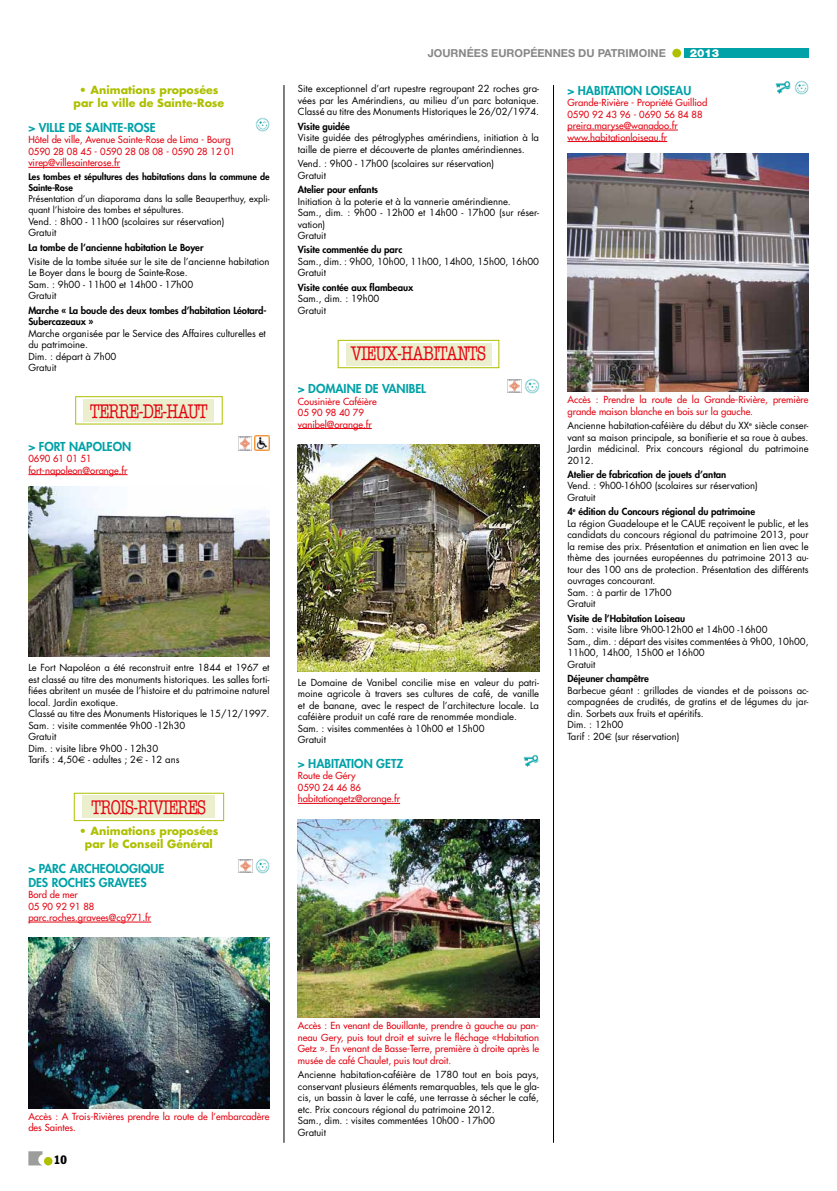
<style>
.page{position:relative;width:837px;height:1191px;background:#fff}
.page>*{position:absolute;margin:0;border:0;box-sizing:border-box;transform-origin:0 0}
.t1{font:500 20px "American Typewriter";letter-spacing:-.05em;color:#e30613;scale:.75 1}
.t2{font:800 12px/13.5px "Futura";color:#00a2a8}
.t3{font:condensed 12px "Franklin Gothic";color:#000}
.t4{font:700 11px/13.2px "Futura";color:#aec000;text-align:center}
.t5{font:700 11px "Helvetica Neue";color:#878787}
.t6{font:900 11px "Helvetica Neue";color:#fff}
.t7{font:9.5px/11.5px "Futura";letter-spacing:-.005em;color:#000}
.t8{font:9.5px/11.5px "Futura";color:#e30613}
.t9{font:800 9.5px/11.5px "Futura";letter-spacing:-.005em;color:#000}
.t10{font:9px/11px "Futura";letter-spacing:-.005em;color:#000}
.t11{font:800 9px/11px "Futura";letter-spacing:-.005em;color:#000}
.s1{font-family:"Euro Sans"}
.s2{font-weight:800}
</style>
<div class="page">
<hr style="left:28px;top:167px;width:92px;height:1px;background:#e30613">
<hr style="left:28px;top:474px;width:99px;height:1px;background:#e30613">
<hr style="left:28px;top:921px;width:123px;height:1px;background:#e30613">
<img style="left:255px;top:118px;width:14px;height:14px">
<div style="left:75px;top:396px;width:148px;height:28px;border:1px solid #aec000"></div>
<div style="left:84px;top:399px;width:130px;height:23px;background:#ebefcd"></div>
<img style="left:238px;top:436px;width:14px;height:14px">
<img style="left:254px;top:435px;width:15px;height:16px">
<img style="left:28px;top:486px;width:241px;height:171px">
<div style="left:74px;top:792px;width:150px;height:29px;border:1px solid #aec000"></div>
<div style="left:83px;top:795px;width:132px;height:23px;background:#ebefcd"></div>
<img style="left:238px;top:859px;width:14px;height:14px">
<img style="left:255px;top:859px;width:14px;height:14px">
<img style="left:28px;top:938px;width:241px;height:170px">
<hr style="left:298px;top:428px;width:73px;height:1px;background:#e30613">
<hr style="left:298px;top:803px;width:102px;height:1px;background:#e30613">
<div style="left:337px;top:340px;width:162px;height:28px;border:1px solid #aec000"></div>
<div style="left:345px;top:343px;width:146px;height:22px;background:#ebefcd"></div>
<img style="left:507px;top:379px;width:14px;height:14px">
<img style="left:524px;top:379px;width:15px;height:14px">
<img style="left:298px;top:444px;width:241px;height:227px">
<img style="left:523px;top:754px;width:16px;height:13px">
<img style="left:298px;top:819px;width:241px;height:198px">
<hr style="left:567px;top:130px;width:110px;height:1px;background:#e30613">
<hr style="left:567px;top:141px;width:100px;height:1px;background:#e30613">
<img style="left:775px;top:81px;width:16px;height:13px">
<img style="left:794px;top:80px;width:14px;height:15px">
<img style="left:567px;top:153px;width:241px;height:239px">
<svg style="left:28px;top:1151px;width:15px;height:14px"></svg>
<div style="left:44px;top:1157px;width:8px;height:8px;background:#aec000;border-radius:50%"></div>
<div style="left:683px;top:48px;width:125px;height:10px;background:#00a2a8"></div>
<div style="left:672px;top:49px;width:9px;height:8px;background:#aec000;border-radius:50%"></div>
<hr style="left:283px;top:85px;width:1px;height:1057px;background:#000">
<hr style="left:553px;top:85px;width:1px;height:1057px;background:#000">
<p class="t4" style="left:74px;top:83px;width:152px">• Animations proposées par la ville de Sainte-Rose</p>
<p class="t2" style="left:28px;top:121px;width:129px">&gt; VILLE DE SAINTE-ROSE</p>
<p class="t8" style="left:28px;top:134px;width:208px">Hôtel de ville, Avenue Sainte-Rose de Lima - Bourg<br>0590 28 08 45 - 0590 28 08 08 - 0590 28 12 01 virep@villesainterose.fr</p>
<p class="t11" style="left:28px;top:171px;width:242px">Les tombes et sépultures des habitations dans la commune de<br>Sainte-Rose</p>
<p class="t10" style="left:28px;top:193px;width:242px">Présentation d’un diaporama dans la salle Beauperthuy, expli&shy;quant l’histoire des tombes et sépultures.</p>
<p class="t7" style="left:28px;top:216px;width:198px">Vend. : 8h00 - 11h00 (scolaires sur réservation)<br>Gratuit</p>
<p class="t9" style="left:28px;top:241px;width:176px">La tombe de l’ancienne habitation Le Boyer</p>
<p class="t7" style="left:28px;top:256px;width:242px">Visite de la tombe située sur le site de l’ancienne habitation Le Boyer dans le bourg de Sainte-Rose.<br>Sam. : 9h00 - 11h00 et 14h00 - 17h00<br>Gratuit</p>
<p class="t9" style="left:28px;top:304px;width:240px">Marche « La boucle des deux tombes d’habitation Léotard-<br>Subercazeaux »</p>
<p class="t7" style="left:28px;top:328px;width:239px">Marche organisée par le Service des Affaires culturelles et du patrimoine.<br>Dim. : départ à 7h00<br>Gratuit</p>
<h1 class="t1" style="left:90px;top:400px;width:158px">TERRE-DE-HAUT</h1>
<p class="t2" style="left:28px;top:439px;width:104px">&gt; FORT NAPOLEON</p>
<p class="t8" style="left:28px;top:453px;width:101px">0690 61 01 51 fort-napoleon@orange.fr</p>
<p class="t7" style="left:28px;top:662px;width:242px">Le Fort Napoléon a été reconstruit entre 1844 et 1967 et est classé au titre des monuments historiques. Les salles forti&shy;fiées abritent un musée de l’histoire et du patrimoine naturel local. Jardin exotique.<br>Classé au titre des Monuments Historiques le 15/12/1997.<br>Sam. : visite commentée 9h00 -12h30<br>Gratuit<br>Dim. : visite libre 9h00 - 12h30<br>Tarifs : 4,50<span class="s1">E</span> - adultes ; 2<span class="s1">E</span> - 12 ans</p>
<h1 class="t1" style="left:92px;top:796px;width:154px">TROIS-RIVIERES</h1>
<p class="t4" style="left:79px;top:824px;width:141px">• Animations proposées par le Conseil Général</p>
<p class="t2" style="left:28px;top:862px;width:137px">&gt; PARC ARCHEOLOGIQUE<br>DES ROCHES GRAVEES</p>
<p class="t8" style="left:28px;top:889px;width:124px">Bord de mer<br>05 90 92 91 88 parc.roches.gravees@cg971.fr</p>
<p class="t5" style="left:427px;top:46px;width:239px">JOURNÉES EUROPÉENNES DU PATRIMOINE</p>
<p class="t6" style="left:689px;top:46px;width:31px">2013</p>
<p class="t7" style="left:298px;top:83px;width:242px;text-align:justify">Site exceptionnel d’art rupestre regroupant 22 roches gra&shy;vées par les Amérindiens, au milieu d’un parc botanique.<br>Classé au titre des Monuments Historiques le 26/02/1974.</p>
<p class="t9" style="left:298px;top:120px;width:54px">Visite guidée</p>
<p class="t7" style="left:298px;top:132px;width:242px">Visite guidée des pétroglyphes amérindiens, initiation à la taille de pierre et découverte de plantes amérindiennes.</p>
<p class="t7" style="left:298px;top:158px;width:198px">Vend. : 9h00 - 17h00 (scolaires sur réservation)<br>Gratuit</p>
<p class="t9" style="left:298px;top:184px;width:82px">Atelier pour enfants</p>
<p class="t7" style="left:298px;top:195px;width:242px">Initiation à la poterie et à la vannerie amérindienne.<br>Sam., dim. : 9h00 - 12h00 et 14h00 - 17h00 (sur réser&shy;vation)<br>Gratuit</p>
<p class="t9" style="left:298px;top:244px;width:106px">Visite commentée du parc</p>
<p class="t7" style="left:298px;top:256px;width:242px">Sam., dim. : 9h00, 10h00, 11h00, 14h00, 15h00, 16h00<br>Gratuit</p>
<p class="t9" style="left:298px;top:281px;width:117px">Visite contée aux flambeaux</p>
<p class="t7" style="left:298px;top:293px;width:83px">Sam., dim. : 19h00<br>Gratuit</p>
<h1 class="t1" style="left:351px;top:342px;width:181px">VIEUX-HABITANTS</h1>
<p class="t2" style="left:298px;top:382px;width:130px">&gt; DOMAINE DE VANIBEL</p>
<p class="t8" style="left:298px;top:395px;width:80px">Cousinière Caféière<br>05 90 98 40 79 vanibel@orange.fr</p>
<p class="t7" style="left:298px;top:676px;width:242px">Le Domaine de Vanibel concilie mise en valeur du patri&shy;moine agricole à travers ses cultures de café, de vanille et de banane, avec le respect de l’architecture locale. La caféière produit un café rare de renommée mondiale.<br>Sam. : visites commentées à 10h00 et 15h00<br>Gratuit</p>
<p class="t2" style="left:298px;top:756px;width:107px">&gt; HABITATION GETZ</p>
<p class="t8" style="left:298px;top:770px;width:104px">Route de Géry<br>0590 24 46 86 habitationgetz@orange.fr</p>
<p class="t2" style="left:567px;top:83px;width:125px">&gt; HABITATION LOISEAU</p>
<p class="t8" style="left:567px;top:97px;width:141px">Grande-Rivière - Propriété Guilliod<br>0590 92 43 96 - 0690 56 84 88 preira.maryse@wanadoo.fr www.habitationloiseau.fr</p>
<p class="t8" style="left:567px;top:394px;width:242px">Accès : Prendre la route de la Grande-Rivière, première grande maison blanche en bois sur la gauche.</p>
<p class="t7" style="left:567px;top:420px;width:242px;text-align:justify">Ancienne habitation-caféière du début du XX<sup>e</sup> siècle conser&shy;vant sa maison principale, sa bonifierie et sa roue à aubes.<br>Jardin médicinal. Prix concours régional du patrimoine 2012.</p>
<p class="t9" style="left:567px;top:468px;width:160px">Atelier de fabrication de jouets d’antan</p>
<p class="t7" style="left:567px;top:480px;width:192px">Vend. : 9h00-16h00 (scolaires sur réservation)<br>Gratuit</p>
<p class="t7" style="left:567px;top:506px;width:242px"><span class="s2">4</span><sup>e</sup> <span class="s2">édition du Concours régional du patrimoine<br></span>La région Guadeloupe et le CAUE reçoivent le public, et les candidats du concours régional du patrimoine 2013, pour la remise des prix. Présentation et animation en lien avec le thème des journées européennes du patrimoine 2013 au&shy;tour des 100 ans de protection. Présentation des différents ouvrages concourant.<br>Sam. : à partir de 17h00<br>Gratuit</p>
<p class="t9" style="left:567px;top:612px;width:119px">Visite de l’Habitation Loiseau</p>
<p class="t7" style="left:567px;top:624px;width:242px">Sam. : visite libre 9h00-12h00 et 14h00 -16h00<br>Sam., dim. : départ des visites commentées à 9h00, 10h00, 11h00, 14h00, 15h00 et 16h00<br>Gratuit</p>
<p class="t9" style="left:567px;top:673px;width:83px">Déjeuner champêtre</p>
<p class="t7" style="left:567px;top:684px;width:242px">Barbecue géant : grillades de viandes et de poissons ac&shy;compagnées de crudités, de gratins et de légumes du jar&shy;din. Sorbets aux fruits et apéritifs.<br>Dim. : 12h00<br>Tarif : 20<span class="s1">E</span> (sur réservation)</p>
<p class="t8" style="left:28px;top:1110px;width:242px">Accès : A Trois-Rivières prendre la route de l’embarcadère des Saintes.</p>
<p class="t3" style="left:54px;top:1152px;width:14px">10</p>
<p class="t8" style="left:298px;top:1020px;width:242px;text-align:justify">Accès : En venant de Bouillante, prendre à gauche au pan&shy;neau Gery, puis tout droit et suivre le fléchage «Habitation Getz ». En venant de Basse-Terre, première à droite après le musée de café Chaulet, puis tout droit.</p>
<p class="t7" style="left:298px;top:1069px;width:242px">Ancienne habitation-caféière de 1780 tout en bois pays, conservant plusieurs éléments remarquables, tels que le gla&shy;cis, un bassin à laver le café, une terrasse à sécher le café, etc. Prix concours régional du patrimoine 2012.<br>Sam., dim. : visites commentées 10h00 - 17h00<br>Gratuit</p>
</div>
